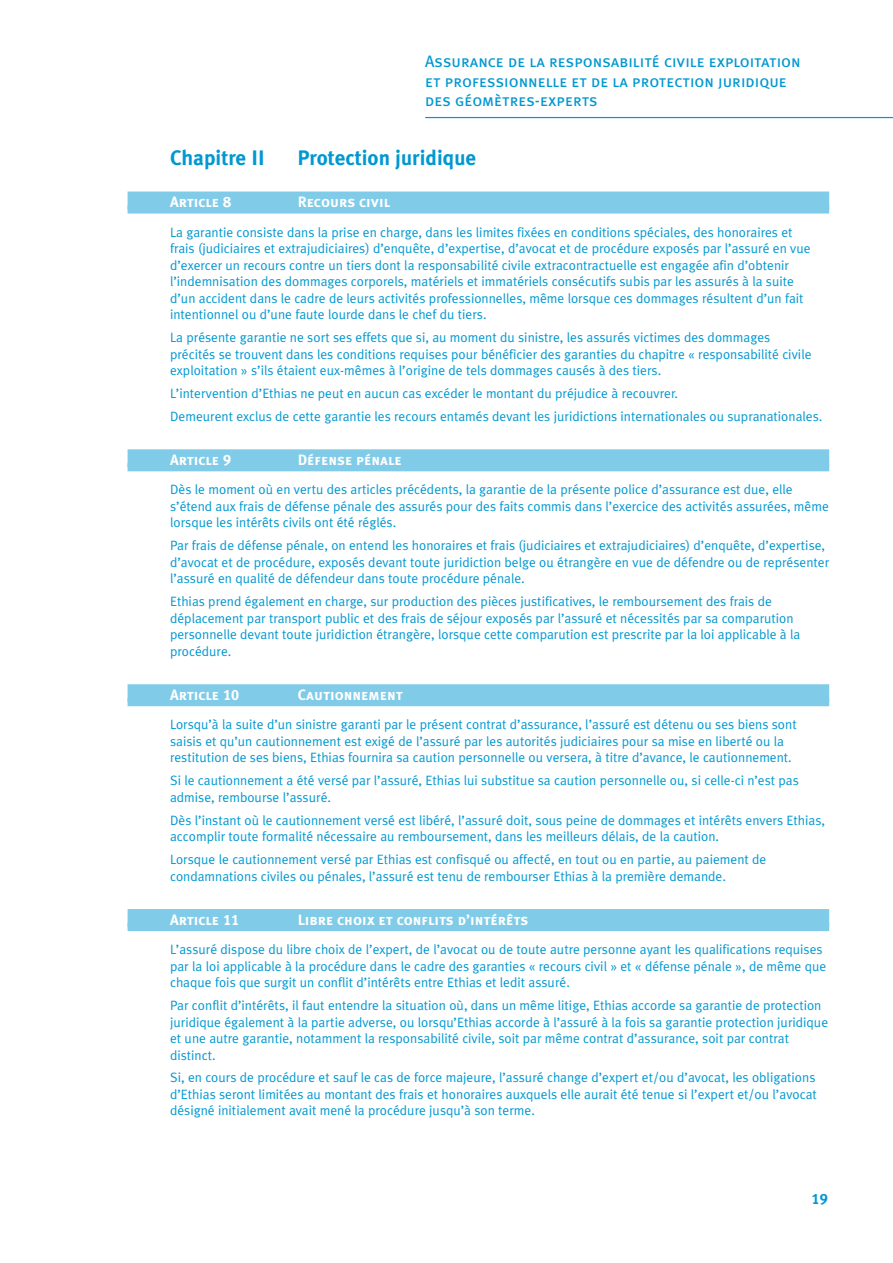
<style>
.page{position:relative;width:893px;height:1263px;background:#fff}
.page>*{position:absolute;margin:0;border:0;box-sizing:border-box;transform-origin:0 0}
.t1{font:700 21px "Meta Ethias";color:#0098d1}
.t2{font:16.5px/19.8px "Meta Ethias Book Caps";color:#0098d1}
.t3{font:15px "Meta Ethias Bold Caps";color:#fff}
.t4{font:15px "Meta Ethias Bold Caps";color:#0098d1}
.t5{font:13.5px/16.5px "Meta Ethias Normal";color:#0098d1}
</style>
<div class="page">
<hr style="left:425px;top:117px;width:468px;height:1px;background:#0098d1">
<div style="left:128px;top:192px;width:701px;height:18px;background:#80cbe8"></div>
<div style="left:128px;top:205px;width:701px;height:8px;background:#80cbe8"></div>
<div style="left:128px;top:449px;width:701px;height:18px;background:#80cbe8"></div>
<div style="left:128px;top:463px;width:701px;height:8px;background:#80cbe8"></div>
<div style="left:128px;top:684px;width:701px;height:18px;background:#80cbe8"></div>
<div style="left:128px;top:698px;width:701px;height:8px;background:#80cbe8"></div>
<div style="left:128px;top:909px;width:701px;height:18px;background:#80cbe8"></div>
<div style="left:128px;top:923px;width:701px;height:8px;background:#80cbe8"></div>
<p class="t2" style="left:425px;top:51px;width:377px">Assurance de la responsabilité civile exploitation et professionnelle et de la protection juridique des géomètres-experts</p>
<h1 class="t1" style="left:170px;top:146px;width:96px">Chapitre II</h1>
<h1 class="t1" style="left:298px;top:146px;width:180px">Protection juridique</h1>
<p class="t3" style="left:170px;top:194px;width:62px">Article 8</p>
<p class="t3" style="left:298px;top:194px;width:94px">Recours civil</p>
<p class="t5" style="left:170px;top:224px;width:642px">La garantie consiste dans la prise en charge, dans les limites fixées en conditions spéciales, des honoraires et frais (judiciaires et extrajudiciaires) d’enquête, d’expertise, d’avocat et de procédure exposés par l’assuré en vue d’exercer un recours contre un tiers dont la responsabilité civile extracontractuelle est engagée afin d’obtenir l’indemnisation des dommages corporels, matériels et immatériels consécutifs subis par les assurés à la suite d’un accident dans le cadre de leurs activités professionnelles, même lorsque ces dommages résultent d’un fait intentionnel ou d’une faute lourde dans le chef du tiers.</p>
<p class="t5" style="left:170px;top:329px;width:643px">La présente garantie ne sort ses effets que si, au moment du sinistre, les assurés victimes des dommages précités se trouvent dans les conditions requises pour bénéficier des garanties du chapitre « responsabilité civile exploitation » s’ils étaient eux-mêmes à l’origine de tels dommages causés à des tiers.</p>
<p class="t5" style="left:170px;top:382px;width:654px;line-height:23px">L’intervention d’Ethias ne peut en aucun cas excéder le montant du préjudice à recouvrer.<br>Demeurent exclus de cette garantie les recours entamés devant les juridictions internationales ou supranationales.</p>
<p class="t3" style="left:170px;top:451px;width:62px">Article 9</p>
<p class="t3" style="left:298px;top:451px;width:106px">Défense pénale</p>
<p class="t5" style="left:170px;top:481px;width:660px">Dès le moment où en vertu des articles précédents, la garantie de la présente police d’assurance est due, elle s’étend aux frais de défense pénale des assurés pour des faits commis dans l’exercice des activités assurées, même lorsque les intérêts civils ont été réglés.</p>
<p class="t5" style="left:170px;top:537px;width:661px">Par frais de défense pénale, on entend les honoraires et frais (judiciaires et extrajudiciaires) d’enquête, d’expertise, d’avocat et de procédure, exposés devant toute juridiction belge ou étrangère en vue de défendre ou de représenter l’assuré en qualité de défendeur dans toute procédure pénale.</p>
<p class="t5" style="left:170px;top:593px;width:632px">Ethias prend également en charge, sur production des pièces justificatives, le remboursement des frais de déplacement par transport public et des frais de séjour exposés par l’assuré et nécessités par sa comparution personnelle devant toute juridiction étrangère, lorsque cette comparution est prescrite par la loi applicable à la procédure.</p>
<p class="t3" style="left:170px;top:686px;width:71px">Article 10</p>
<p class="t3" style="left:298px;top:686px;width:107px">Cautionnement</p>
<p class="t5" style="left:170px;top:716px;width:628px">Lorsqu’à la suite d’un sinistre garanti par le présent contrat d’assurance, l’assuré est détenu ou ses biens sont saisis et qu’un cautionnement est exigé de l’assuré par les autorités judiciaires pour sa mise en liberté ou la restitution de ses biens, Ethias fournira sa caution personnelle ou versera, à titre d’avance, le cautionnement.</p>
<p class="t5" style="left:170px;top:772px;width:630px">Si le cautionnement a été versé par l’assuré, Ethias lui substitue sa caution personnelle ou, si celle-ci n’est pas admise, rembourse l’assuré.</p>
<p class="t5" style="left:170px;top:811px;width:656px">Dès l’instant où le cautionnement versé est libéré, l’assuré doit, sous peine de dommages et intérêts envers Ethias, accomplir toute formalité nécessaire au remboursement, dans les meilleurs délais, de la caution.</p>
<p class="t5" style="left:170px;top:851px;width:598px">Lorsque le cautionnement versé par Ethias est confisqué ou affecté, en tout ou en partie, au paiement de condamnations civiles ou pénales, l’assuré est tenu de rembourser Ethias à la première demande.</p>
<p class="t3" style="left:170px;top:911px;width:71px">Article 11</p>
<p class="t3" style="left:298px;top:911px;width:232px">Libre choix et conflits d’intérêts</p>
<p class="t5" style="left:170px;top:941px;width:658px">L’assuré dispose du libre choix de l’expert, de l’avocat ou de toute autre personne ayant les qualifications requises par la loi applicable à la procédure dans le cadre des garanties « recours civil » et « défense pénale », de même que chaque fois que surgit un conflit d’intérêts entre Ethias et ledit assuré.</p>
<p class="t5" style="left:170px;top:997px;width:660px">Par conflit d’intérêts, il faut entendre la situation où, dans un même litige, Ethias accorde sa garantie de protection juridique également à la partie adverse, ou lorsqu’Ethias accorde à l’assuré à la fois sa garantie protection juridique et une autre garantie, notamment la responsabilité civile, soit par même contrat d’assurance, soit par contrat distinct.</p>
<p class="t5" style="left:170px;top:1069px;width:648px;text-align:justify">Si, en cours de procédure et sauf le cas de force majeure, l’assuré change d’expert et/ou d’avocat, les obligations d’Ethias seront limitées au montant des frais et honoraires auxquels elle aurait été tenue si l’expert et/ou l’avocat désigné initialement avait mené la procédure jusqu’à son terme.</p>
<p class="t4" style="left:812px;top:1190px;width:18px">19</p>
</div>
